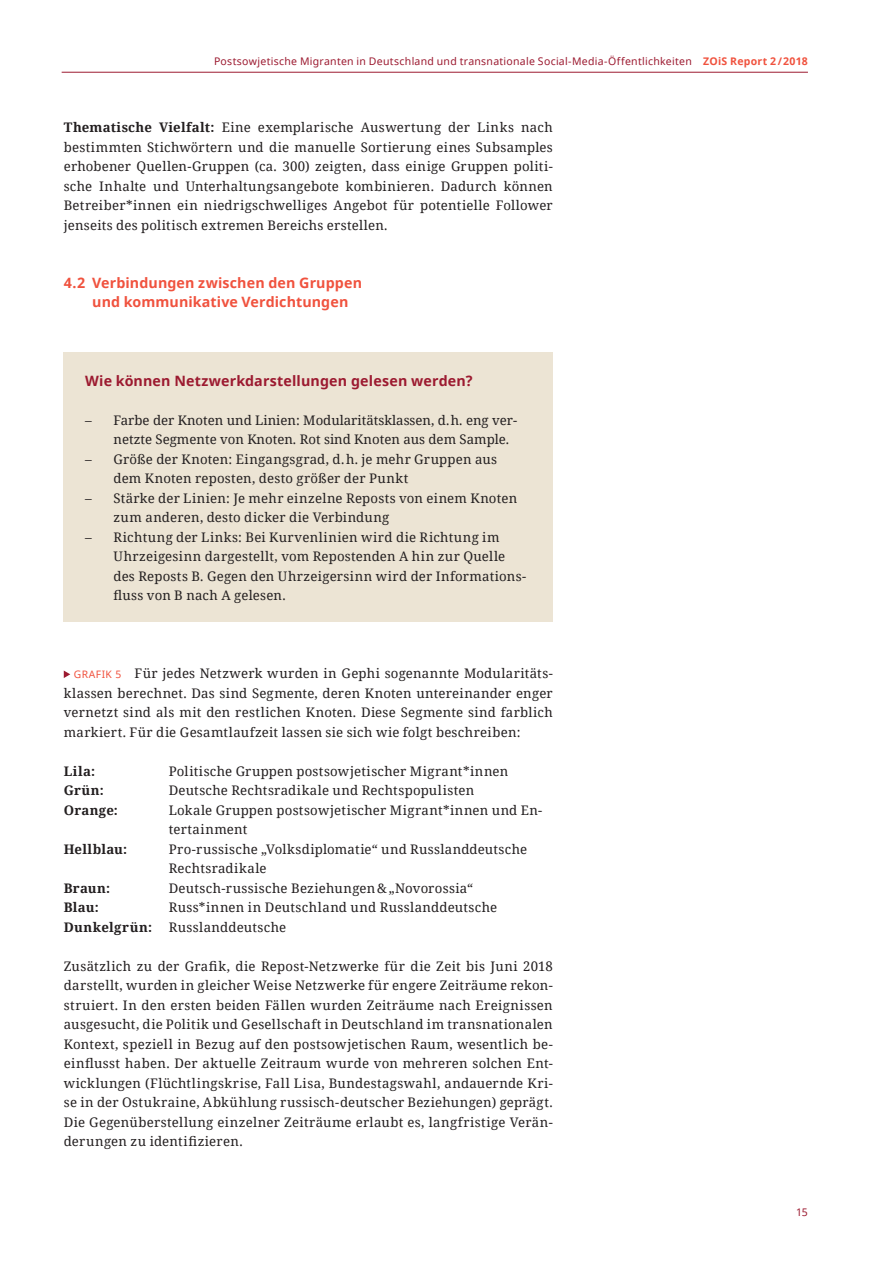
<style>
.page{position:relative;width:893px;height:1263px;background:#fff}
.page>*{position:absolute;margin:0;border:0;box-sizing:border-box;transform-origin:0 0}
.Headline_2_Nummerier{font:700 14.25px/19.5px "Noto Sans";letter-spacing:.01em;color:#f0523e}
.Fließtext{font:700 14.25px "Noto Sans";letter-spacing:.01em;color:#9c1a30}
.Fließtext-2{font:13.2px/19.5px "Noto Serif";letter-spacing:.015em;color:#231f20}
.Fließtext-3{font:700 13.2px "Noto Serif";letter-spacing:.02em;color:#231f20}
.Fließtext-4{font:700 13.2px "Noto Serif";letter-spacing:.04em;color:#231f20}
.t1{font:10.5px "Noto Sans";letter-spacing:.025em;color:#9c1a30}
.s1{font-weight:700;color:#f0523e}
.s2{font-weight:700}
.s3{font-family:"Noto Sans";font-size:10.2px}
.s4{font-family:"Noto Sans";font-size:10.2px;color:#f0523e}
</style>
<div class="page">
<hr style="left:62px;top:72px;width:746px;height:1px;background:#9c1a30">
<svg style="left:64px;top:670px;width:6px;height:8px"></svg>
<div style="left:64px;top:352px;width:489px;height:269px;background:#ece4d4"></div>
<p class="t1" style="left:214px;top:54px;width:595px">Postsowjetische Migranten in Deutschland und transnationale Social-Media-Öffentlichkeiten <span class="s1">ZOiS Report 2 /2018</span></p>
<p class="Fließtext-2" style="left:64px;top:117px;width:490px;text-align:justify"><span class="s2">Thematische Vielfalt:</span> Eine exemplarische Auswertung der Links nach bestimmten Stichwörtern und die manuelle Sortierung eines Subsamples erhobener Quellen-Gruppen (ca. 300) zeigten, dass einige Gruppen politi&shy;sche Inhalte und Unterhaltungsangebote kombinieren. Dadurch können Betreiber*innen ein niedrigschwelliges Angebot für potentielle Follower jenseits des politisch extremen Bereichs erstellen.</p>
<p class="Headline_2_Nummerier" style="left:92px;top:272px;width:271px;text-indent:-28px">4.2 Verbindungen zwischen den Gruppen und kommunikative Verdichtungen</p>
<p class="Fließtext" style="left:85px;top:370px;width:389px">Wie können Netzwerkdarstellungen gelesen werden?</p>
<p class="Fließtext-2" style="left:114px;top:409px;width:405px;text-indent:-28px">– Farbe der Knoten und Linien: Modularitätsklassen, d.h. eng ver&shy;netzte Segmente von Knoten. Rot sind Knoten aus dem Sample.</p>
<p class="Fließtext-2" style="left:114px;top:448px;width:385px;text-indent:-28px">– Größe der Knoten: Eingangsgrad, d.h. je mehr Gruppen aus dem Knoten reposten, desto größer der Punkt</p>
<p class="Fließtext-2" style="left:114px;top:487px;width:405px;text-indent:-28px">– Stärke der Linien: Je mehr einzelne Reposts von einem Knoten zum anderen, desto dicker die Verbindung</p>
<p class="Fließtext-2" style="left:114px;top:526px;width:414px;text-indent:-28px">– Richtung der Links: Bei Kurvenlinien wird die Richtung im Uhrzeigesinn dargestellt, vom Repostenden A hin zur Quelle des Reposts B. Gegen den Uhrzeigersinn wird der Informations&shy;fluss von B nach A gelesen.</p>
<p class="Fließtext-2" style="left:64px;top:663px;width:491px;text-align:justify;text-indent:10px"><span class="s3">-</span><span class="s4">GRAFIK 5</span> Für jedes Netzwerk wurden in Gephi sogenannte Modularitäts&shy;klassen berechnet. Das sind Segmente, deren Knoten untereinander enger vernetzt sind als mit den restlichen Knoten. Diese Segmente sind farblich markiert. Für die Gesamtlaufzeit lassen sie sich wie folgt beschreiben:</p>
<p class="Fließtext-3" style="left:64px;top:761px;width:33px">Lila:</p>
<p class="Fließtext-2" style="left:169px;top:760px;width:341px">Politische Gruppen postsowjetischer Migrant*innen</p>
<p class="Fließtext-3" style="left:64px;top:781px;width:42px">Grün:</p>
<p class="Fließtext-2" style="left:169px;top:780px;width:307px">Deutsche Rechtsradikale und Rechtspopulisten</p>
<p class="Fließtext-3" style="left:64px;top:800px;width:56px">Orange:</p>
<p class="Fließtext-2" style="left:169px;top:799px;width:375px">Lokale Gruppen postsowjetischer Migrant*innen und En&shy;tertainment</p>
<p class="Fließtext-3" style="left:64px;top:839px;width:65px">Hellblau:</p>
<p class="Fließtext-2" style="left:169px;top:838px;width:360px">Pro-russische „Volksdiplomatie“ und Russlanddeutsche<br>Rechtsradikale</p>
<p class="Fließtext-3" style="left:64px;top:878px;width:48px">Braun:</p>
<p class="Fließtext-2" style="left:169px;top:877px;width:306px">Deutsch-russische Beziehungen&amp;„Novorossia“</p>
<p class="Fließtext-3" style="left:64px;top:898px;width:37px">Blau:</p>
<p class="Fließtext-2" style="left:169px;top:897px;width:330px">Russ*innen in Deutschland und Russlanddeutsche</p>
<p class="Fließtext-4" style="left:64px;top:917px;width:90px">Dunkelgrün:</p>
<p class="Fließtext-2" style="left:169px;top:916px;width:119px">Russlanddeutsche</p>
<p class="Fließtext-2" style="left:64px;top:955px;width:490px;text-align:justify">Zusätzlich zu der Grafik, die Repost-Netzwerke für die Zeit bis Juni 2018 darstellt, wurden in gleicher Weise Netzwerke für engere Zeiträume rekon&shy;struiert. In den ersten beiden Fällen wurden Zeiträume nach Ereignissen ausgesucht, die Politik und Gesellschaft in Deutschland im transnationalen Kontext, speziell in Bezug auf den postsowjetischen Raum, wesentlich be&shy;einflusst haben. Der aktuelle Zeitraum wurde von mehreren solchen Ent&shy;wicklungen (Flüchtlingskrise, Fall Lisa, Bundestagswahl, andauernde Kri&shy;se in der Ostukraine, Abkühlung russisch-deutscher Beziehungen) geprägt.<br>Die Gegenüberstellung einzelner Zeiträume erlaubt es, langfristige Verän&shy;derungen zu identifizieren.</p>
<p class="t1" style="left:796px;top:1205px;width:13px">15</p>
</div>
